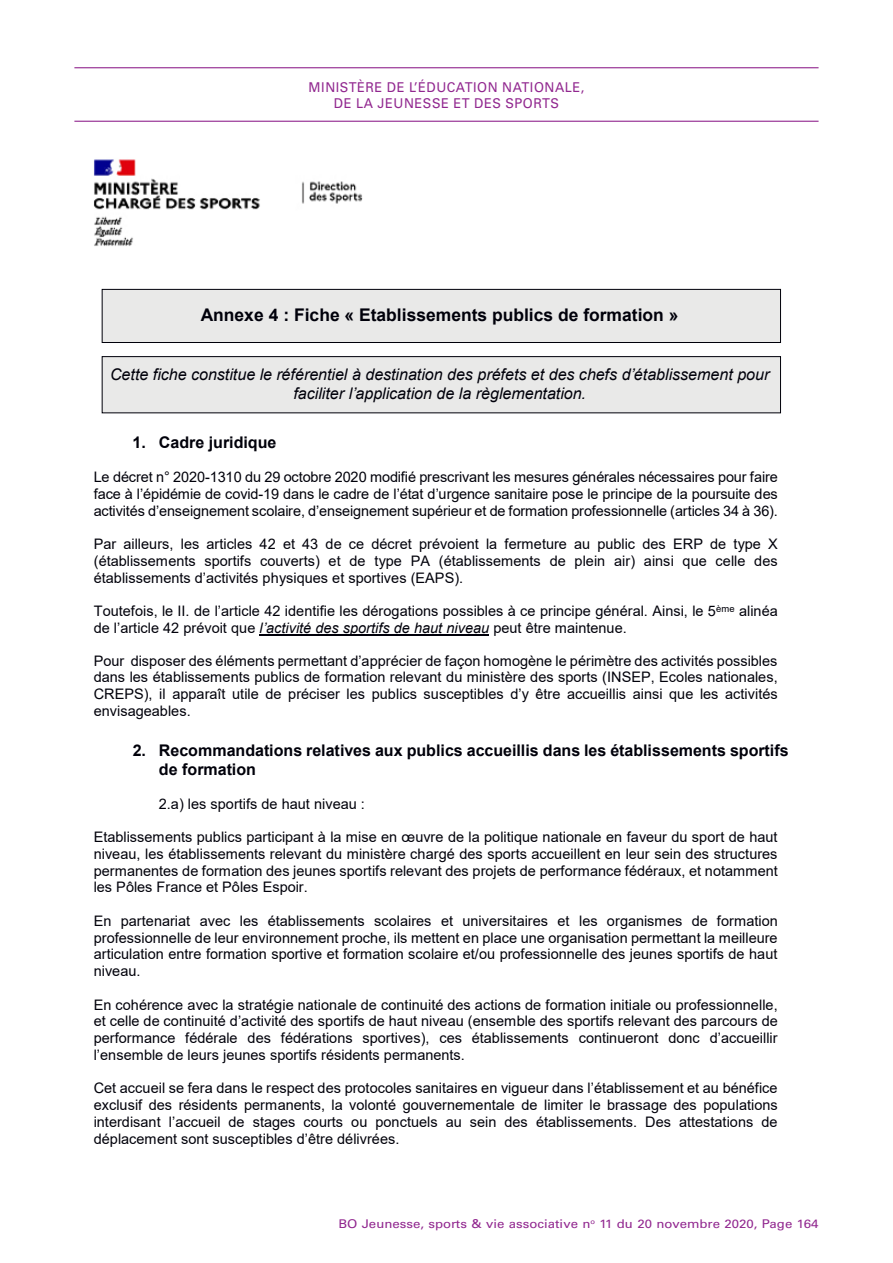
<style>
.page{position:relative;width:893px;height:1263px;background:#fff}
.page>*{position:absolute;margin:0;border:0;box-sizing:border-box;transform-origin:0 0}
.t1{font:700 17.4px "Arial";color:#00000a}
.t2{font:italic 16.05px/18.3px "Arial";color:#00000a;text-align:center}
.t3{font:700 16.05px/18.3px "Arial";color:#00000a}
.t4{font:14.55px/16.6px "Arial";color:#00000a;text-align:justify}
.t5{font:13.5px/16.2px "Univers LT Std";letter-spacing:.04em;color:#91278f;text-align:center;scale:.95 1}
.t6{font:12px "Univers LT Std";color:#91278f;scale:1.1 1}
.s1{font-style:italic}
</style>
<div class="page">
<hr style="left:74px;top:67px;width:745px;height:1px;background:#91278f">
<hr style="left:74px;top:121px;width:745px;height:1px;background:#91278f">
<hr style="left:259px;top:634px;width:230px;height:1px;background:#00000a">
<img style="left:94px;top:159px;width:269px;height:87px">
<div style="left:102px;top:289px;width:678px;height:53px;background:#e9e9e8"></div>
<div style="left:102px;top:289px;width:679px;height:54px;border:1px solid #00000a"></div>
<div style="left:102px;top:357px;width:678px;height:56px;background:#e9e9e8"></div>
<div style="left:102px;top:356px;width:679px;height:57px;border:1px solid #00000a"></div>
<p class="t5" style="left:309px;top:79px;width:292px">MINISTÈRE DE L’ÉDUCATION NATIONALE,<br>DE LA JEUNESSE ET DES SPORTS</p>
<p class="t1" style="left:201px;top:303px;width:479px">Annexe 4 : Fiche « Etablissements publics de formation »</p>
<p class="t2" style="left:110px;top:366px;width:661px">Cette fiche constitue le référentiel à destination des préfets et des chefs d’établissement pour faciliter l’application de la règlementation.</p>
<p class="t3" style="left:133px;top:433px;width:145px">1. Cadre juridique</p>
<p class="t4" style="left:94px;top:469px;width:686px">Le décret n° 2020-1310 du 29 octobre 2020 modifié prescrivant les mesures générales nécessaires pour faire face à l’épidémie de covid-19 dans le cadre de l’état d’urgence sanitaire pose le principe de la poursuite des activités d’enseignement scolaire, d’enseignement supérieur et de formation professionnelle (articles 34 à 36).</p>
<p class="t4" style="left:94px;top:536px;width:685px">Par ailleurs, les articles 42 et 43 de ce décret prévoient la fermeture au public des ERP de type X (établissements sportifs couverts) et de type PA (établissements de plein air) ainsi que celle des établissements d’activités physiques et sportives (EAPS).</p>
<p class="t4" style="left:94px;top:603px;width:685px">Toutefois, le II. de l’article 42 identifie les dérogations possibles à ce principe général. Ainsi, le 5<sup>ème</sup> alinéa de l’article 42 prévoit que <span class="s1">l’activité des sportifs de haut niveau</span> peut être maintenue.</p>
<p class="t4" style="left:94px;top:652px;width:685px">Pour disposer des éléments permettant d’apprécier de façon homogène le périmètre des activités possibles dans les établissements publics de formation relevant du ministère des sports (INSEP, Ecoles nationales, CREPS), il apparaît utile de préciser les publics susceptibles d’y être accueillis ainsi que les activités envisageables.</p>
<p class="t3" style="left:159px;top:742px;width:631px;text-indent:-26px">2. Recommandations relatives aux publics accueillis dans les établissements sportifs de formation</p>
<p class="t4" style="left:159px;top:795px;width:208px">2.a) les sportifs de haut niveau :</p>
<p class="t4" style="left:94px;top:829px;width:685px">Etablissements publics participant à la mise en œuvre de la politique nationale en faveur du sport de haut niveau, les établissements relevant du ministère chargé des sports accueillent en leur sein des structures permanentes de formation des jeunes sportifs relevant des projets de performance fédéraux, et notamment les Pôles France et Pôles Espoir.</p>
<p class="t4" style="left:94px;top:912px;width:685px">En partenariat avec les établissements scolaires et universitaires et les organismes de formation professionnelle de leur environnement proche, ils mettent en place une organisation permettant la meilleure articulation entre formation sportive et formation scolaire et/ou professionnelle des jeunes sportifs de haut niveau.</p>
<p class="t4" style="left:94px;top:996px;width:686px">En cohérence avec la stratégie nationale de continuité des actions de formation initiale ou professionnelle, et celle de continuité d’activité des sportifs de haut niveau (ensemble des sportifs relevant des parcours de performance fédérale des fédérations sportives), ces établissements continueront donc d’accueillir l’ensemble de leurs jeunes sportifs résidents permanents.</p>
<p class="t4" style="left:94px;top:1080px;width:685px">Cet accueil se fera dans le respect des protocoles sanitaires en vigueur dans l’établissement et au bénéfice exclusif des résidents permanents, la volonté gouvernementale de limiter le brassage des populations interdisant l’accueil de stages courts ou ponctuels au sein des établissements. Des attestations de déplacement sont susceptibles d’être délivrées.</p>
<p class="t6" style="left:338px;top:1216px;width:438px">BO Jeunesse, sports &amp; vie associative n<sup>o</sup> 11 du 20 novembre 2020, Page 164</p>
</div>
